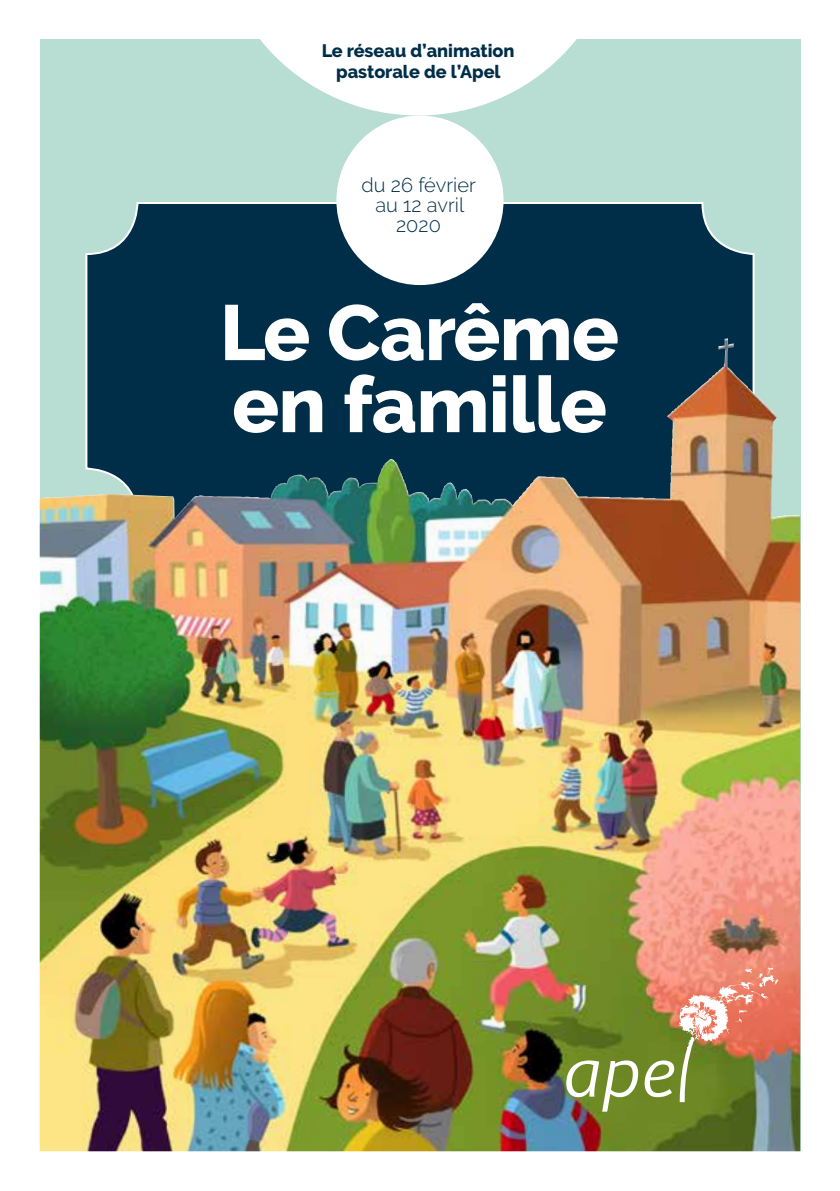
<style>
.page{position:relative;width:840px;height:1191px;background:#fff}
.page>*{position:absolute;margin:0;border:0;box-sizing:border-box;transform-origin:0 0}
.t1{font:800 78px/72px "Raleway";letter-spacing:-.01em;color:#fff}
.t2{font:300 20px/20px "Raleway";letter-spacing:.005em;color:#002e48;text-align:center}
.t3{font:800 18px/21.6px "Raleway";color:#002e48;text-align:center}
</style>
<div class="page">
<img style="left:40px;top:40px;width:759px;height:1111px">
<svg style="left:566px;top:1060px;width:71px;height:51px"></svg>
<svg style="left:644px;top:967px;width:134px;height:135px;background:#b59063"></svg>
<svg style="left:215px;top:39px;width:405px;height:76px"></svg>
<svg style="left:84px;top:201px;width:671px;height:320px;background:#1e4352"></svg>
<div style="left:336px;top:115px;width:167px;height:170px;background:#fff;border-radius:50%"></div>
<p class="t3" style="left:321px;top:40px;width:194px">Le réseau d’animation pastorale de l’Apel</p>
<p class="t2" style="left:361px;top:174px;width:116px">du 26 février au 12 avril<br>2020</p>
<h1 class="t1" style="left:220px;top:297px;width:400px">Le Carême en famille</h1>
</div>
